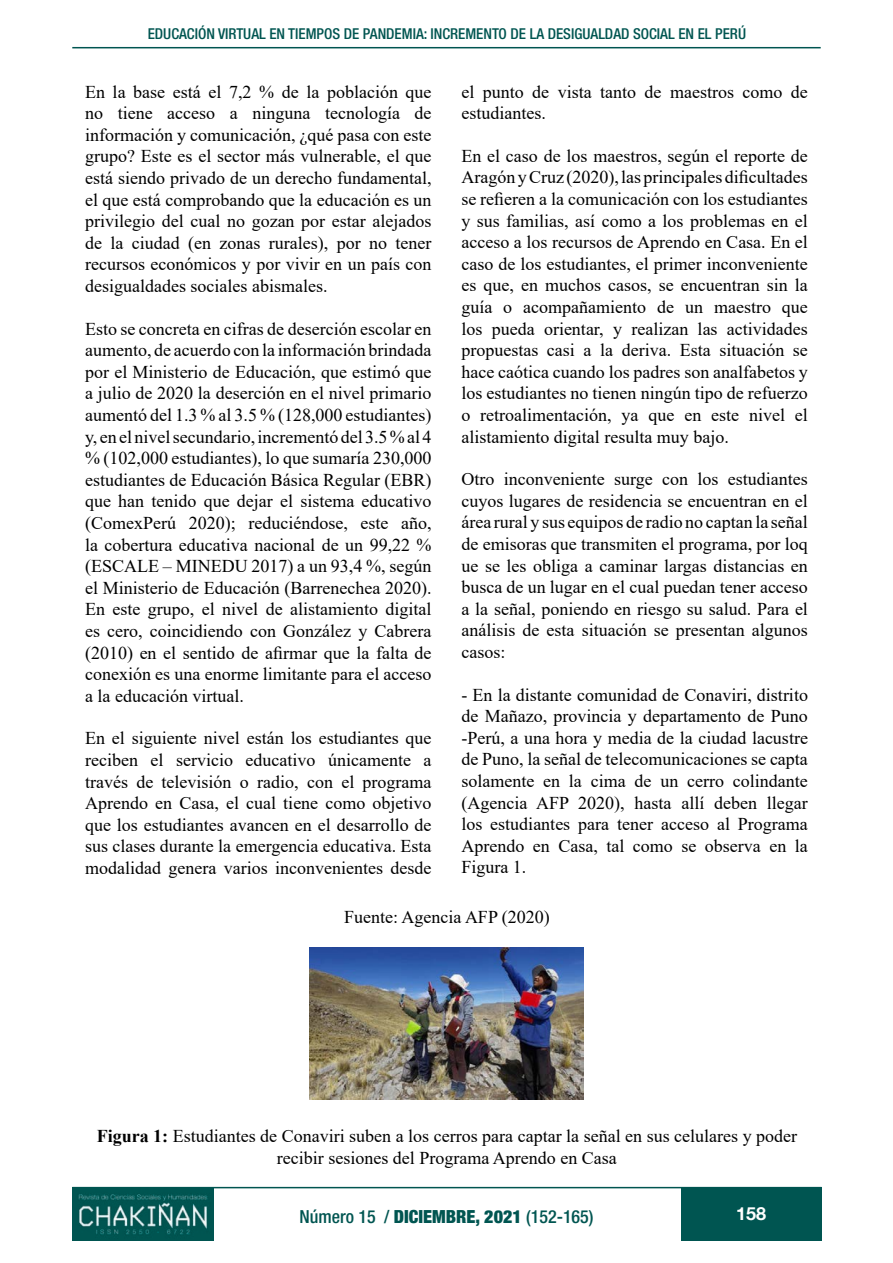
<style>
.page{position:relative;width:893px;height:1263px;background:#fff}
.page>*{position:absolute;margin:0;border:0;box-sizing:border-box;transform-origin:0 0}
.ANGLES{font:18px/21.6px "Times New Roman";color:#000;text-align:justify}
.t1{font:500 condensed 18px "Helvetica Neue LT Com";color:#005551}
.t2{font:700 18px "Helvetica Neue LT Com";color:#fff}
.t3{font:500 condensed 15px "Helvetica Neue LT Com";color:#005551}
.s1{font-weight:700}
.s2{font-weight:900}
</style>
<div class="page">
<hr style="left:72px;top:47px;width:749px;height:1px;background:#005551">
<div style="left:681px;top:1187px;width:140px;height:53px;background:#005551"></div>
<hr style="left:72px;top:1187px;width:749px;height:1px;background:#005551">
<img style="left:72px;top:1188px;width:141px;height:52px">
<img style="left:310px;top:947px;width:274px;height:152px">
<p class="t3" style="left:148px;top:25px;width:600px">EDUCACIÓN VIRTUAL EN TIEMPOS DE PANDEMIA: INCREMENTO DE LA DESIGUALDAD SOCIAL EN EL PERÚ</p>
<p class="ANGLES" style="left:85px;top:80px;width:348px">En la base está el 7,2 % de la población que no tiene acceso a ninguna tecnología de información y comunicación, ¿qué pasa con este grupo? Este es el sector más vulnerable, el que está siendo privado de un derecho fundamental, el que está comprobando que la educación es un privilegio del cual no gozan por estar alejados de la ciudad (en zonas rurales), por no tener recursos económicos y por vivir en un país con desigualdades sociales abismales.</p>
<p class="ANGLES" style="left:85px;top:317px;width:348px">Esto se concreta en cifras de deserción escolar en aumento, de acuerdo con la información brindada por el Ministerio de Educación, que estimó que a julio de 2020 la deserción en el nivel primario aumentó del 1.3 % al 3.5 % (128,000 estudiantes) y, en el nivel secundario, incrementó del 3.5 % al 4 % (102,000 estudiantes), lo que sumaría 230,000 estudiantes de Educación Básica Regular (EBR) que han tenido que dejar el sistema educativo (ComexPerú 2020); reduciéndose, este año, la cobertura educativa nacional de un 99,22 % (ESCALE – MINEDU 2017) a un 93,4 %, según el Ministerio de Educación (Barrenechea 2020).<br>En este grupo, el nivel de alistamiento digital es cero, coincidiendo con González y Cabrera (2010) en el sentido de afirmar que la falta de conexión es una enorme limitante para el acceso a la educación virtual.</p>
<p class="ANGLES" style="left:85px;top:727px;width:348px">En el siguiente nivel están los estudiantes que reciben el servicio educativo únicamente a través de televisión o radio, con el programa Aprendo en Casa, el cual tiene como objetivo que los estudiantes avancen en el desarrollo de sus clases durante la emergencia educativa. Esta modalidad genera varios inconvenientes desde</p>
<p class="ANGLES" style="left:461px;top:80px;width:348px">el punto de vista tanto de maestros como de estudiantes.</p>
<p class="ANGLES" style="left:461px;top:144px;width:348px">En el caso de los maestros, según el reporte de Aragón y Cruz (2020), las principales dificultades se refieren a la comunicación con los estudiantes y sus familias, así como a los problemas en el acceso a los recursos de Aprendo en Casa. En el caso de los estudiantes, el primer inconveniente es que, en muchos casos, se encuentran sin la guía o acompañamiento de un maestro que los pueda orientar, y realizan las actividades propuestas casi a la deriva. Esta situación se hace caótica cuando los padres son analfabetos y los estudiantes no tienen ningún tipo de refuerzo o retroalimentación, ya que en este nivel el alistamiento digital resulta muy bajo.</p>
<p class="ANGLES" style="left:461px;top:468px;width:348px">Otro inconveniente surge con los estudiantes cuyos lugares de residencia se encuentran en el área rural y sus equipos de radio no captan la señal de emisoras que transmiten el programa, por loq ue se les obliga a caminar largas distancias en busca de un lugar en el cual puedan tener acceso a la señal, poniendo en riesgo su salud. Para el análisis de esta situación se presentan algunos casos:</p>
<p class="ANGLES" style="left:461px;top:683px;width:348px">- En la distante comunidad de Conaviri, distrito de Mañazo, provincia y departamento de Puno -Perú, a una hora y media de la ciudad lacustre de Puno, la señal de telecomunicaciones se capta solamente en la cima de un cerro colindante (Agencia AFP 2020), hasta allí deben llegar los estudiantes para tener acceso al Programa Aprendo en Casa, tal como se observa en la Figura 1.</p>
<p class="ANGLES" style="left:344px;top:905px;width:207px">Fuente: Agencia AFP (2020)</p>
<p class="ANGLES" style="left:97px;top:1125px;width:702px;text-align:center"><span class="s1">Figura 1:</span> Estudiantes de Conaviri suben a los cerros para captar la señal en sus celulares y poder recibir sesiones del Programa Aprendo en Casa</p>
<p class="t1" style="left:299px;top:1206px;width:296px">Número 15 / <span class="s2">DICIEMBRE, 2021</span> (152-165)</p>
<p class="t2" style="left:736px;top:1202px;width:32px">158</p>
</div>
